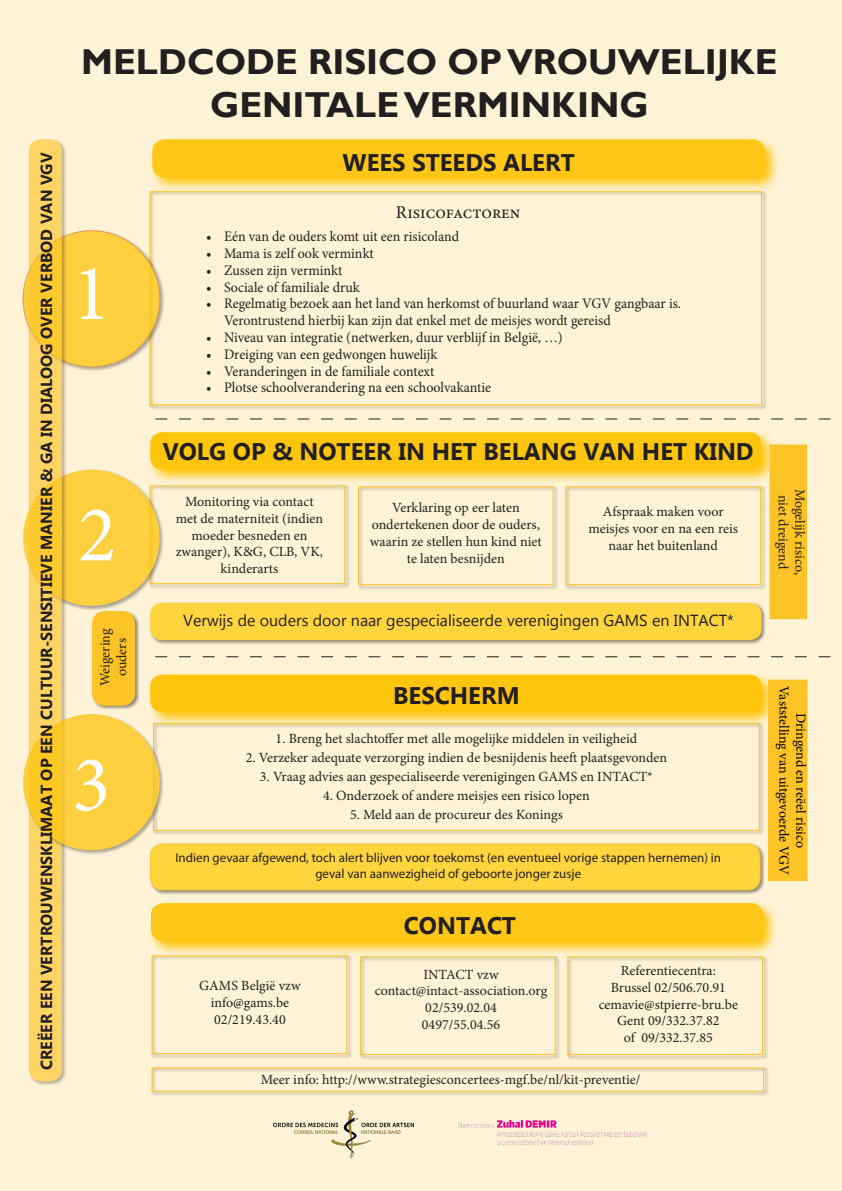
<style>
.page{position:relative;width:842px;height:1191px;background:#fef3d6}
.page>*{position:absolute;margin:0;border:0;box-sizing:border-box;transform-origin:0 0}
.t1{font:80px "Minion Pro";color:#fff}
.t2{font:700 36px/43.2px "Gill Sans";color:#231f20;text-align:center}
.t3{font:700 24px "Myanmar Text";color:#231f20}
.t4{font:18px "Minion Pro";letter-spacing:-.005em;color:#231f20}
.t5{font:700 16px "Myanmar Text";color:#231f20}
.t6{font:16px "Myanmar Text";color:#231f20}
.t7{font:14.6px/16.8px "Minion Pro";color:#231f20;scale:.96 1}
.t8{font:14px/16.8px "Minion Pro";color:#231f20;text-align:center}
.t9{font:14px "Minion Pro";color:#000}
.t10{font:13px/15.6px "Myriad Pro";color:#231f20;text-align:center}
</style>
<div class="page">
<svg style="left:147px;top:671px;width:630px;height:56px"></svg>
<div style="left:150px;top:674px;width:611px;height:38px;background:#fec50d;border-radius:12px"></div>
<svg style="left:147px;top:429px;width:630px;height:56px"></svg>
<div style="left:150px;top:432px;width:611px;height:37px;background:#fec50d;border-radius:12px"></div>
<div style="left:357px;top:485px;width:201px;height:105px;background:#231f20;opacity:.5"></div>
<div style="left:358px;top:486px;width:196px;height:99px;border:1px solid #fec427"></div>
<div style="left:564px;top:485px;width:202px;height:105px;background:#231f20;opacity:.5"></div>
<div style="left:565px;top:486px;width:196px;height:99px;border:1px solid #fec427"></div>
<div style="left:149px;top:601px;width:617px;height:44px;background:#231f20;opacity:.5"></div>
<div style="left:150px;top:603px;width:611px;height:37px;background:#ffd53e;border-radius:12px"></div>
<div style="left:149px;top:484px;width:201px;height:105px;background:#231f20;opacity:.5"></div>
<div style="left:150px;top:485px;width:195px;height:99px;border:1px solid #fec427"></div>
<svg style="left:149px;top:136px;width:631px;height:57px"></svg>
<div style="left:153px;top:140px;width:611px;height:37px;background:#fec717;border-radius:12px"></div>
<div style="left:152px;top:139px;width:613px;height:39px;border:1px solid #fec50d;border-radius:12px"></div>
<div style="left:149px;top:190px;width:618px;height:220px;background:#fef3d6"></div>
<div style="left:150px;top:191px;width:612px;height:214px;border:1px solid #fec50d"></div>
<svg style="left:155px;top:418px;width:687px;height:1px"></svg>
<svg style="left:155px;top:656px;width:687px;height:1px"></svg>
<div style="left:149px;top:842px;width:616px;height:53px;background:#231f20;opacity:.5"></div>
<div style="left:151px;top:844px;width:609px;height:46px;background:#ffd53e;border-radius:12px"></div>
<div style="left:150px;top:843px;width:610px;height:47px;border:1px solid #fec427;border-radius:12px"></div>
<div style="left:22px;top:229px;width:143px;height:143px;background:#231f20;opacity:.5"></div>
<div style="left:23px;top:231px;width:137px;height:136px;background:#fed03f;border-radius:50%"></div>
<div style="left:22px;top:468px;width:143px;height:143px;background:#231f20;opacity:.5"></div>
<div style="left:23px;top:470px;width:137px;height:136px;background:#fed03f;border-radius:50%"></div>
<div style="left:770px;top:445px;width:36px;height:173px;background:#fec427"></div>
<div style="left:769px;top:444px;width:38px;height:175px;border:1px solid #fec427"></div>
<div style="left:769px;top:680px;width:38px;height:200px;background:#fec427"></div>
<div style="left:768px;top:679px;width:39px;height:202px;border:1px solid #fec427"></div>
<div style="left:91px;top:610px;width:49px;height:101px;background:#231f20;opacity:.5"></div>
<div style="left:93px;top:611px;width:42px;height:94px;background:#fec427;border-radius:12px"></div>
<div style="left:92px;top:611px;width:43px;height:94px;border:1px solid #fec427;border-radius:12px"></div>
<div style="left:28px;top:138px;width:39px;height:948px;background:#231f20;opacity:.5"></div>
<svg style="left:29px;top:139px;width:33px;height:942px;fill:#fed464"></svg>
<img style="left:452px;top:1109px;width:202px;height:41px">
<div style="left:359px;top:955px;width:201px;height:105px;background:#231f20;opacity:.5"></div>
<div style="left:360px;top:956px;width:196px;height:98px;border:1px solid #fec427"></div>
<div style="left:566px;top:955px;width:202px;height:105px;background:#231f20;opacity:.5"></div>
<div style="left:151px;top:954px;width:201px;height:105px;background:#231f20;opacity:.5"></div>
<div style="left:152px;top:955px;width:195px;height:99px;border:1px solid #fec427"></div>
<div style="left:151px;top:1066px;width:618px;height:30px;background:#231f20;opacity:.5"></div>
<div style="left:152px;top:1067px;width:612px;height:24px;border:1px solid #fec427"></div>
<div style="left:152px;top:722px;width:613px;height:113px;background:#fef3d6"></div>
<div style="left:153px;top:723px;width:607px;height:108px;border:1px solid #fec427"></div>
<div style="left:22px;top:713px;width:143px;height:142px;background:#231f20;opacity:.5"></div>
<svg style="left:23px;top:714px;width:137px;height:136px;fill:#fed03f"></svg>
<svg style="left:147px;top:899px;width:631px;height:58px"></svg>
<div style="left:151px;top:903px;width:612px;height:38px;background:#fec717;border-radius:12px"></div>
<div style="left:151px;top:903px;width:612px;height:38px;border:1px solid #fec50d;border-radius:12px"></div>
<img style="left:274px;top:1110px;width:140px;height:48px">
<p class="t5" style="left:37px;top:1070px;width:919px;rotate:-90deg">CREËER EEN VERTROUWENSKLIMAAT OP EEN CULTUUR-SENSITIEVE MANIER &amp; GA IN DIALOOG OVER VERBOD VAN VGV</p>
<p class="t2" style="left:81px;top:41px;width:698px">MELDCODE RISICO OP VROUWELIJKE<br>GENITALE VERMINKING</p>
<p class="t3" style="left:343px;top:149px;width:234px">WEES STEEDS ALERT</p>
<p class="t1" style="left:72px;top:240px;width:40px">1</p>
<p class="t1" style="left:78px;top:481px;width:40px">2</p>
<p class="t8" style="left:97px;top:686px;width:59px;rotate:-90deg">Weigering</p>
<p class="t8" style="left:113px;top:676px;width:40px;rotate:-90deg">ouders</p>
<p class="t1" style="left:72px;top:731px;width:40px">3</p>
<p class="t4" style="left:396px;top:200px;width:126px">Risicofactoren</p>
<p class="t7" style="left:206px;top:228px;width:265px">• Eén van de ouders komt uit een risicoland</p>
<p class="t7" style="left:206px;top:245px;width:176px">• Mama is zelf ook verminkt</p>
<p class="t7" style="left:206px;top:262px;width:143px">• Zussen zijn verminkt</p>
<p class="t7" style="left:206px;top:279px;width:162px">• Sociale of familiale druk</p>
<p class="t7" style="left:224px;top:295px;width:478px;text-indent:-18px">• Regelmatig bezoek aan het land van herkomst of buurland waar VGV gangbaar is.<br>Verontrustend hierbij kan zijn dat enkel met de meisjes wordt gereisd</p>
<p class="t7" style="left:206px;top:329px;width:373px">• Niveau van integratie (netwerken, duur verblijf in België, …)</p>
<p class="t7" style="left:206px;top:346px;width:242px">• Dreiging van een gedwongen huwelijk</p>
<p class="t7" style="left:206px;top:363px;width:239px">• Veranderingen in de familiale context</p>
<p class="t7" style="left:206px;top:379px;width:299px">• Plotse schoolverandering na een schoolvakantie</p>
<p class="t3" style="left:163px;top:438px;width:592px">VOLG OP &amp; NOTEER IN HET BELANG VAN HET KIND</p>
<p class="t8" style="left:176px;top:493px;width:149px">Monitoring via contact met de materniteit (indien moeder besneden en zwanger), K&amp;G, CLB, VK, kinderarts</p>
<p class="t8" style="left:370px;top:499px;width:173px">Verklaring op eer laten ondertekenen door de ouders, waarin ze stellen hun kind niet te laten besnijden</p>
<p class="t8" style="left:588px;top:503px;width:151px">Afspraak maken voor meisjes voor en na een reis naar het buitenland</p>
<p class="t6" style="left:183px;top:611px;width:552px">Verwijs de ouders door naar gespecialiseerde verenigingen GAMS en INTACT*</p>
<p class="t8" style="left:808px;top:489px;width:88px;rotate:90deg">Mogelijk risico,</p>
<p class="t8" style="left:792px;top:494px;width:76px;rotate:90deg">niet dreigend</p>
<p class="t3" style="left:393px;top:681px;width:128px">BESCHERM</p>
<p class="t8" style="left:276px;top:730px;width:363px">1. Breng het slachtoffer met alle mogelijke middelen in veiligheid</p>
<p class="t8" style="left:246px;top:749px;width:423px">2. Verzeker adequate verzorging indien de besnijdenis heeft plaatsgevonden</p>
<p class="t8" style="left:260px;top:768px;width:395px">3. Vraag advies aan gespecialiseerde verenigingen GAMS en INTACT*</p>
<p class="t8" style="left:323px;top:787px;width:268px">4. Onderzoek of andere meisjes een risico lopen</p>
<p class="t8" style="left:350px;top:806px;width:214px">5. Meld aan de procureur des Konings</p>
<p class="t10" style="left:175px;top:849px;width:547px">Indien gevaar afgewend, toch alert blijven voor toekomst (en eventueel vorige stappen hernemen) in geval van aanwezigheid of geboorte jonger zusje</p>
<p class="t8" style="left:199px;top:977px;width:103px">GAMS België vzw</p>
<p class="t8" style="left:211px;top:994px;width:80px">info@gams.be</p>
<p class="t8" style="left:214px;top:1010px;width:73px">02/219.43.40</p>
<p class="t3" style="left:404px;top:911px;width:114px">CONTACT</p>
<p class="t8" style="left:423px;top:965px;width:77px">INTACT vzw</p>
<p class="t8" style="left:375px;top:982px;width:174px">contact@intact-association.org</p>
<p class="t8" style="left:425px;top:999px;width:73px">02/539.02.04</p>
<p class="t8" style="left:422px;top:1016px;width:80px">0497/55.04.56</p>
<p class="t8" style="left:621px;top:962px;width:97px">Referentiecentra:</p>
<p class="t8" style="left:611px;top:979px;width:117px">Brussel 02/506.70.91</p>
<p class="t8" style="left:599px;top:995px;width:141px">cemavie@stpierre-bru.be</p>
<p class="t8" style="left:617px;top:1012px;width:104px">Gent 09/332.37.82</p>
<p class="t8" style="left:624px;top:1029px;width:90px">of 09/332.37.85</p>
<p class="t8" style="left:261px;top:1071px;width:381px">Meer info: http://www.strategiesconcertees-mgf.be/nl/kit-preventie/</p>
<p class="t9" style="left:793px;top:686px;width:190px;rotate:90deg">Vaststelling van uitgevoerde VGV</p>
<p class="t9" style="left:810px;top:713px;width:136px;rotate:90deg">Dringend en reëel risico</p>
</div>
